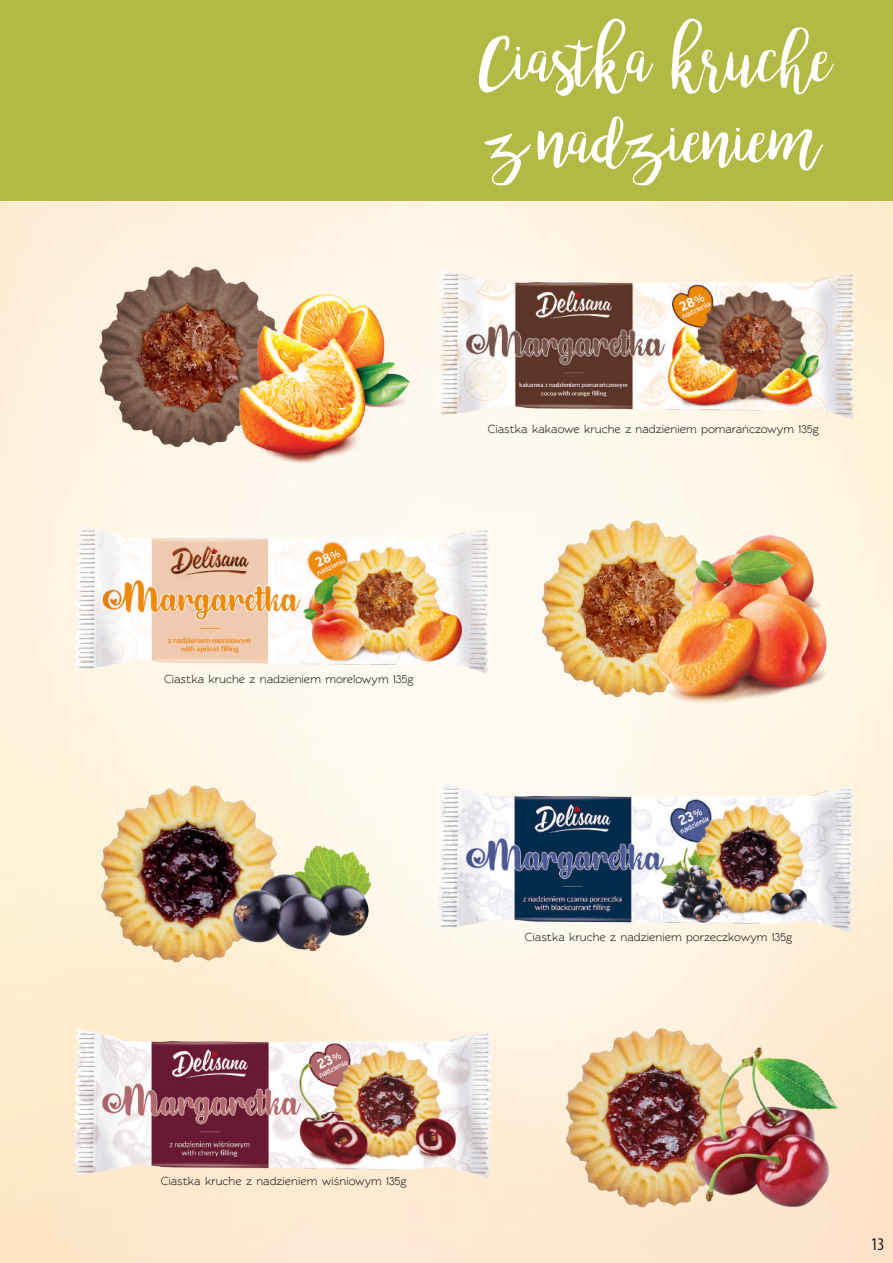
<style>
.page{position:relative;width:893px;height:1263px;background:#fff}
.page>*{position:absolute;margin:0;border:0;box-sizing:border-box;transform-origin:0 0}
.t1{font:67.5px/81px "bromello";color:#fff}
.t2{font:condensed 18px "Myriad Pro";color:#231f20}
.t3{font:600 12px "Rawengulk";color:#231f20}
</style>
<div class="page">
<img style="left:0;top:224px;width:1px;height:386px">
<div style="left:0;top:0;width:893px;height:201px;background:#b3b945"></div>
<img style="left:536px;top:515px;width:192px;height:192px">
<img style="left:89px;top:254px;width:210px;height:202px">
<img style="left:657px;top:536px;width:171px;height:171px">
<img style="left:239px;top:292px;width:171px;height:174px">
<img style="left:410px;top:762px;width:473px;height:169px">
<img style="left:47px;top:1007px;width:474px;height:206px">
<img style="left:47px;top:504px;width:459px;height:181px">
<img style="left:410px;top:249px;width:474px;height:206px">
<img style="left:89px;top:777px;width:200px;height:191px">
<img style="left:557px;top:1022px;width:201px;height:194px">
<img style="left:233px;top:846px;width:138px;height:105px">
<img style="left:693px;top:1045px;width:147px;height:163px">
<h1 class="t1" style="left:478px;top:25px;width:356px">Ciastka kruche z nadzieniem</h1>
<p class="t3" style="left:488px;top:422px;width:332px">Ciastka kakaowe kruche z nadzieniem pomarańczowym 135g</p>
<p class="t3" style="left:164px;top:672px;width:251px">Ciastka kruche z nadzieniem morelowym 135g</p>
<p class="t3" style="left:161px;top:1174px;width:247px">Ciastka kruche z nadzieniem wiśniowym 135g</p>
<p class="t3" style="left:525px;top:930px;width:269px">Ciastka kruche z nadzieniem porzeczkowym 135g</p>
<h2 class="t2" style="left:871px;top:1234px;width:15px">13</h2>
</div>
